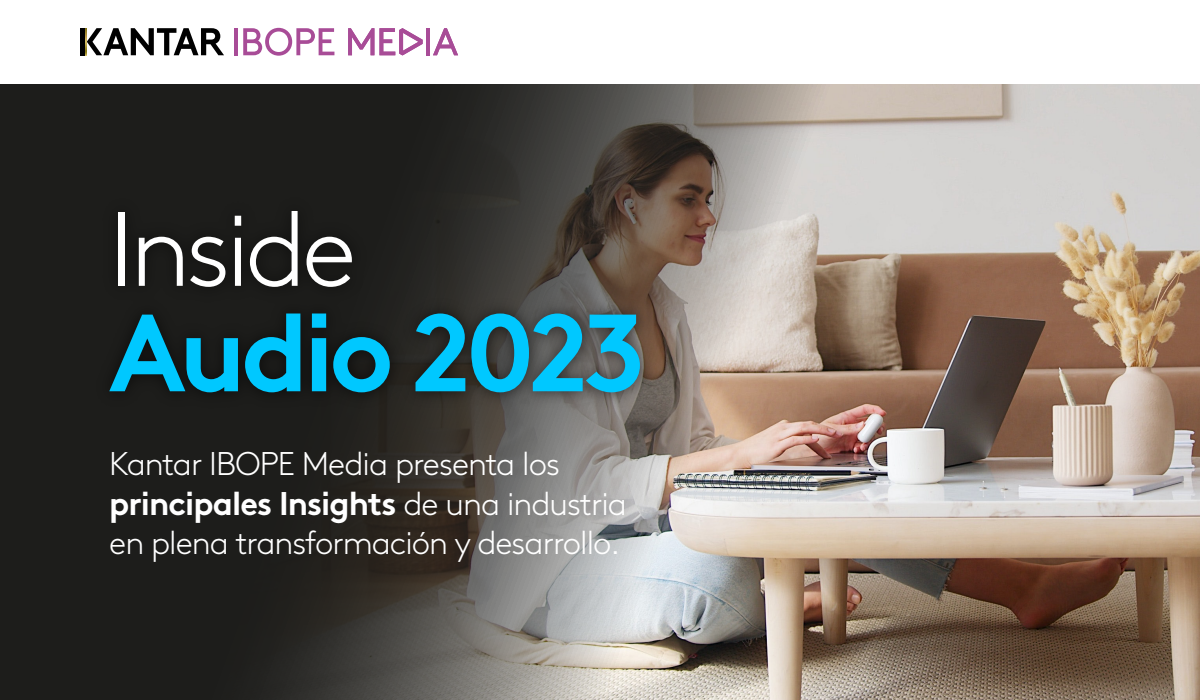
<style>
.page{position:relative;width:1200px;height:700px;background:#fff}
.page>*{position:absolute;margin:0;border:0;box-sizing:border-box;transform-origin:0 0}
.t1{font:700 109.5px "Kantar Brown";letter-spacing:-.045em;color:#00c8ff}
.t2{font:300 105.4px "Kantar Brown";letter-spacing:-.045em;color:#fff}
.t3{font:300 32.8px/39.4px "Kantar Brown";letter-spacing:-.03em;color:#fff}
.s1{font-weight:700}
</style>
<div class="page">
<img style="left:867px;top:84px;width:333px;height:616px">
<img style="left:0;top:84px;width:867px;height:616px">
<img style="left:88px;top:175px;width:574px;height:265px">
<svg style="left:87px;top:28px;width:137px;height:27px"></svg>
<svg style="left:85px;top:28px;width:2px;height:27px"></svg>
<div style="left:80px;top:28px;width:5px;height:27px;background:#000"></div>
<svg style="left:348px;top:28px;width:75px;height:27px"></svg>
<hr style="left:426px;top:28px;width:4px;height:27px;background:#a84c97">
<svg style="left:433px;top:28px;width:25px;height:27px"></svg>
<hr style="left:234px;top:28px;width:4px;height:27px;background:#a84c97">
<svg style="left:243px;top:28px;width:91px;height:28px"></svg>
<h2 class="t2" style="left:109px;top:172px;width:249px">Inside</h2>
<h1 class="t1" style="left:109px;top:264px;width:538px">Audio 2023</h1>
<p class="t3" style="left:109px;top:442px;width:519px">Kantar IBOPE Media presenta los <span class="s1">principales Insights</span> de una industria en plena transformación y desarrollo.</p>
</div>
